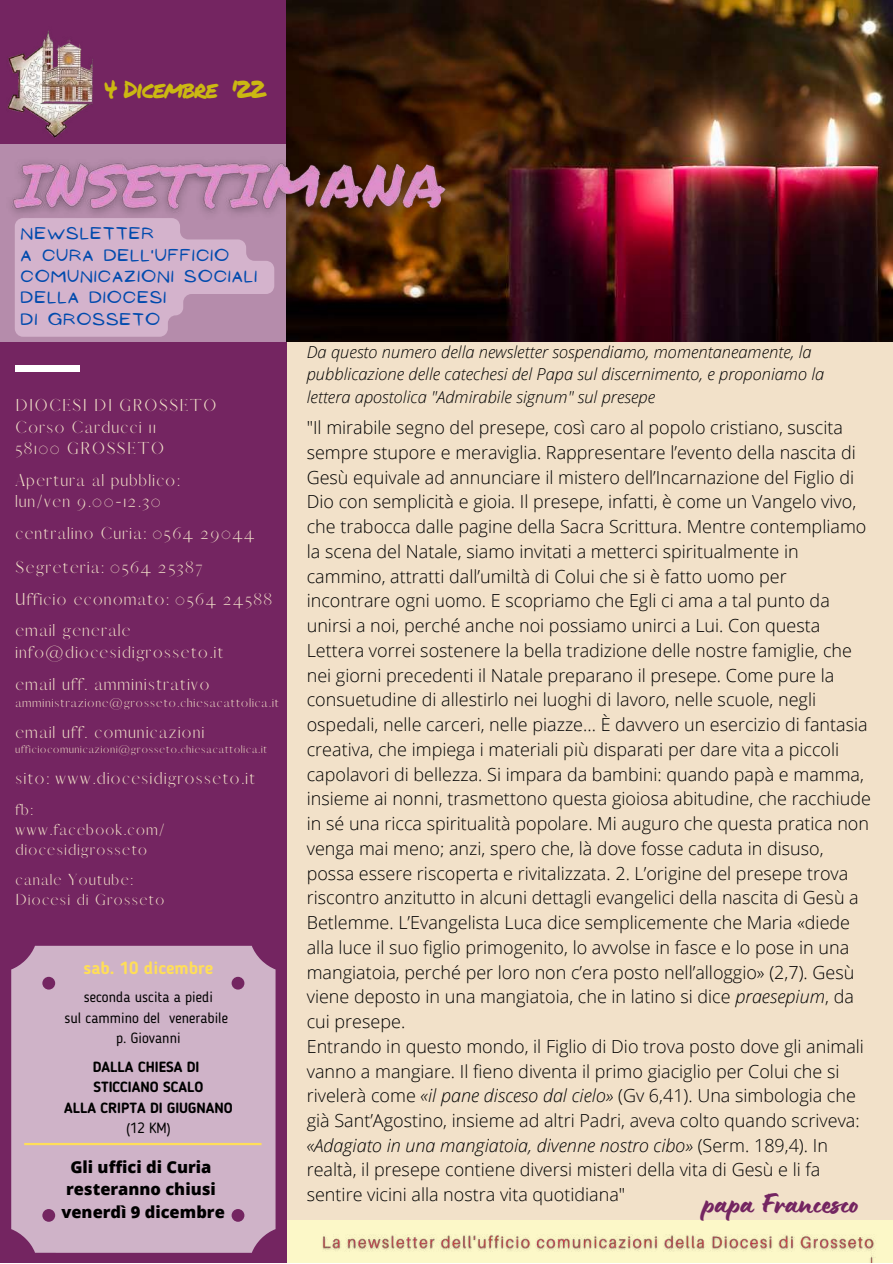
<style>
.page{position:relative;width:893px;height:1264px;background:#fff}
.page>*{position:absolute;margin:0;border:0;box-sizing:border-box;transform-origin:0 0}
.t1{font:31.5px "Lumios Brush";color:#742561}
.t2{font:24px "Permanent Marker";letter-spacing:-.065em;color:#cbb812}
.t3{font:300 18px/24.8px "Open Sans";color:#000}
.t4{font:700 17.55px "Blogger Sans";color:#ffde59}
.t5{font:italic 300 16.5px/22.5px "Open Sans";color:#000}
.t6{font:800 16.5px/22.5px "Open Sans";color:#000;text-align:center}
.t7{font:15.45px/32.2px "Afrah";letter-spacing:.1em;color:#f2e1c9}
.t8{font:15.45px/21.3px "NF Ananias Regular";letter-spacing:.1em;color:#004aad}
.t9{font:14.7px/20.2px "Blogger Sans";color:#000;text-align:center}
.t10{font:700 14.7px/20.2px "Blogger Sans";color:#000;text-align:center}
.t11{font:14.25px/19.8px "Afrah";letter-spacing:.1em;color:#f2e1c9}
.t12{font:11.25px "Afrah";letter-spacing:.1em;color:#f2e1c9}
.t13{font:9.9px "Afrah";letter-spacing:.1em;color:#f2e1c9}
.s1{font-style:italic}
</style>
<div class="page">
<div style="left:0;top:0;width:892px;height:1262px;background:#f2e1c9"></div>
<div style="left:256px;top:1220px;width:636px;height:42px;background:#fffec8"></div>
<div style="left:0;top:0;width:286px;height:1262px;background:#742561"></div>
<div style="left:15px;top:366px;width:65px;height:5px;background:#fff"></div>
<img style="left:7px;top:30px;width:86px;height:97px">
<div style="left:11px;top:945px;width:264px;height:307px;background:#cfb3c8"></div>
<div style="left:0;top:144px;width:458px;height:197px;background:#b58cab"></div>
<img style="left:286px;top:0;width:606px;height:341px">
<img style="left:11px;top:127px;width:450px;height:116px">
<svg style="left:15px;top:218px;width:259px;height:119px"></svg>
<img style="left:322px;top:1234px;width:555px;height:28px">
<hr style="left:24px;top:1142px;width:237px;height:3px;background:#ffde59">
<h2 class="t2" style="left:104px;top:72px;width:163px">4 Dicembre '22</h2>
<p class="t8" style="left:21px;top:223px;width:237px">NEWSLETTER<br>A CURA DELL'UFFICIO<br>COMUNICAZIONI SOCIALI<br>DELLA DIOCESI<br>DI GROSSETO</p>
<p class="t7" style="left:15px;top:395px;width:202px;line-height:21.5px">DIOCESI DI GROSSETO<br>Corso Carducci 11<br>58100 GROSSETO</p>
<p class="t7" style="left:15px;top:469px;width:165px;line-height:21.5px">Apertura al pubblico: lun/ven 9.00-12.30</p>
<p class="t7" style="left:15px;top:517px;width:258px">centralino Curia: 0564 29044<br>Segreteria: 0564 25387<br>Ufficio economato: 0564 24588 email generale</p>
<p class="t7" style="left:15px;top:636px;width:209px">info@diocesidigrosseto.it email uff. amministrativo</p>
<p class="t12" style="left:15px;top:695px;width:265px">amministrazione@grosseto.chiesacattolica.it</p>
<p class="t7" style="left:15px;top:716px;width:190px">email uff. comunicazioni</p>
<p class="t13" style="left:15px;top:743px;width:253px">ufficiocomunicazioni@grosseto.chiesacattolica.it</p>
<p class="t7" style="left:15px;top:762px;width:241px">sito: www.diocesidigrosseto.it</p>
<p class="t11" style="left:15px;top:800px;width:150px">fb: www.facebook.com/ diocesidigrosseto</p>
<p class="t11" style="left:15px;top:870px;width:150px">canale Youtube:<br>Diocesi di Grosseto</p>
<p class="t4" style="left:84px;top:961px;width:131px">sab. 10 dicembre</p>
<p class="t9" style="left:64px;top:988px;width:165px">seconda uscita a piedi<br>sul cammino del venerabile p. Giovanni</p>
<p class="t10" style="left:64px;top:1058px;width:170px">DALLA CHIESA DI<br>STICCIANO SCALO<br>ALLA CRIPTA DI GIUGNANO</p>
<p class="t9" style="left:126px;top:1118px;width:46px">(12 KM)</p>
<p class="t6" style="left:61px;top:1155px;width:165px">Gli uffici di Curia resteranno chiusi venerdì 9 dicembre</p>
<p class="t5" style="left:307px;top:340px;width:519px">Da questo numero della newsletter sospendiamo, momentaneamente, la pubblicazione delle catechesi del Papa sul discernimento, e proponiamo la lettera apostolica "Admirabile signum" sul presepe</p>
<p class="t3" style="left:307px;top:415px;width:566px">"Il mirabile segno del presepe, così caro al popolo cristiano, suscita sempre stupore e meraviglia. Rappresentare l’evento della nascita di Gesù equivale ad annunciare il mistero dell’Incarnazione del Figlio di Dio con semplicità e gioia. Il presepe, infatti, è come un Vangelo vivo, che trabocca dalle pagine della Sacra Scrittura. Mentre contempliamo la scena del Natale, siamo invitati a metterci spiritualmente in cammino, attratti dall’umiltà di Colui che si è fatto uomo per incontrare ogni uomo. E scopriamo che Egli ci ama a tal punto da unirsi a noi, perché anche noi possiamo unirci a Lui. Con questa Lettera vorrei sostenere la bella tradizione delle nostre famiglie, che nei giorni precedenti il Natale preparano il presepe. Come pure la consuetudine di allestirlo nei luoghi di lavoro, nelle scuole, negli ospedali, nelle carceri, nelle piazze... È davvero un esercizio di fantasia creativa, che impiega i materiali più disparati per dare vita a piccoli capolavori di bellezza. Si impara da bambini: quando papà e mamma, insieme ai nonni, trasmettono questa gioiosa abitudine, che racchiude in sé una ricca spiritualità popolare. Mi auguro che questa pratica non venga mai meno; anzi, spero che, là dove fosse caduta in disuso, possa essere riscoperta e rivitalizzata. 2. L’origine del presepe trova riscontro anzitutto in alcuni dettagli evangelici della nascita di Gesù a Betlemme. L’Evangelista Luca dice semplicemente che Maria «diede alla luce il suo figlio primogenito, lo avvolse in fasce e lo pose in una mangiatoia, perché per loro non c’era posto nell’alloggio» (2,7). Gesù viene deposto in una mangiatoia, che in latino si dice <span class="s1">praesepium</span>, da cui presepe.<br>Entrando in questo mondo, il Figlio di Dio trova posto dove gli animali vanno a mangiare. Il fieno diventa il primo giaciglio per Colui che si rivelerà come <span class="s1">«il pane disceso dal cielo»</span> (Gv 6,41). Una simbologia che già Sant’Agostino, insieme ad altri Padri, aveva colto quando scriveva: <span class="s1">«Adagiato in una mangiatoia, divenne nostro cibo»</span> (Serm. 189,4). In realtà, il presepe contiene diversi misteri della vita di Gesù e li fa sentire vicini alla nostra vita quotidiana"</p>
<h1 class="t1" style="left:702px;top:1192px;width:158px">papa Francesco</h1>
</div>
